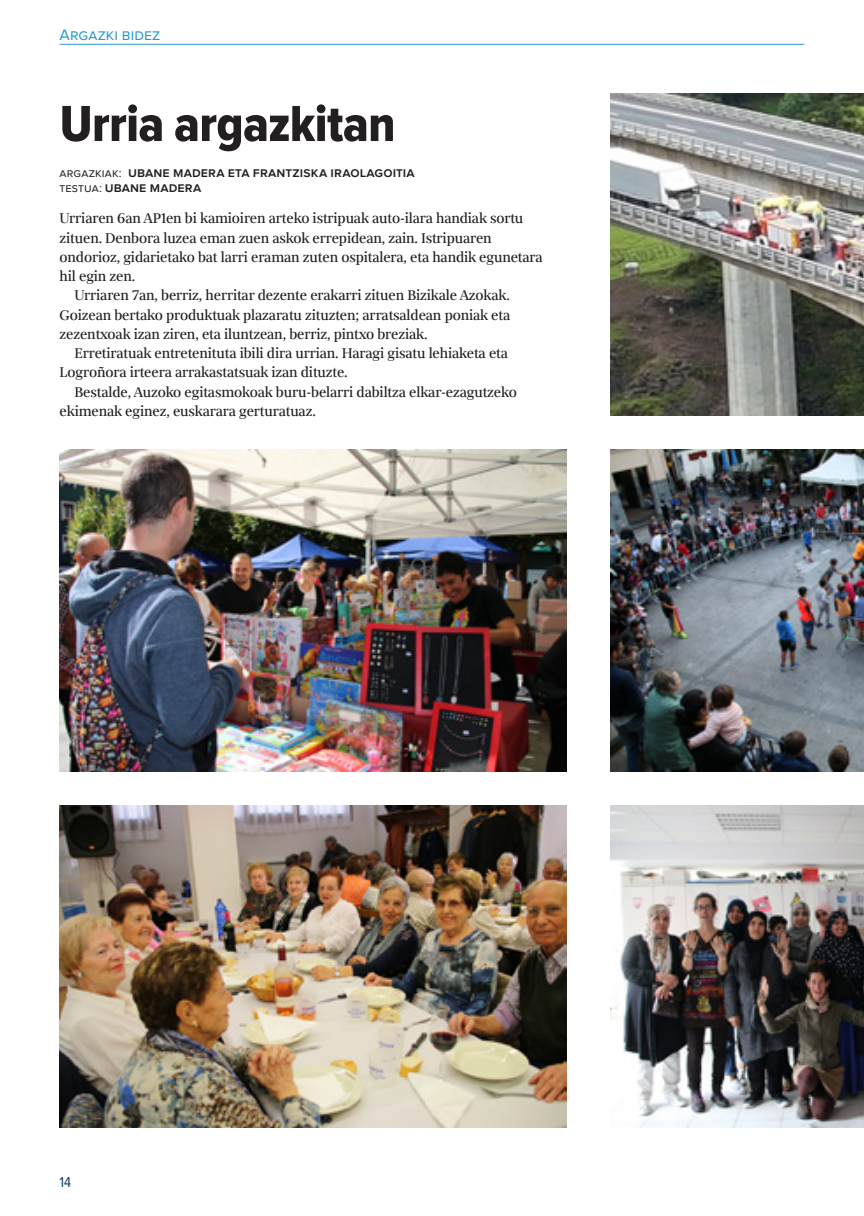
<style>
.page{position:relative;width:864px;height:1216px;background:#fff}
.page>*{position:absolute;margin:0;border:0;box-sizing:border-box;transform-origin:0 0}
.Titulua-30{font:52.5px "Proxima Nova Cond Extrabld";letter-spacing:-.01em;color:#231f20}
.Testua-Koxka{font:15.75px/19.2px "Milio";letter-spacing:-.01em;color:#231f20}
.Testua-Hasi{font:15.75px/19.2px "Milio";letter-spacing:-.01em;color:#231f20}
.Saila{font:15.75px "Proxima Nova S";letter-spacing:.005em;color:#2897d3}
.t1{font:14.88px "Proxima Nova Cond";color:#064362}
.Argazkia-Testua{font:600 14px "Proxima Nova S";letter-spacing:.01em;color:#231f20}
.s1{font-weight:400;font-size:12.25px}
</style>
<div class="page">
<hr style="left:60px;top:44px;width:744px;height:1px;background:#2897d3">
<img style="left:610px;top:805px;width:253px;height:322px">
<img style="left:60px;top:805px;width:506px;height:322px">
<img style="left:60px;top:449px;width:506px;height:322px">
<img style="left:610px;top:93px;width:253px;height:322px">
<img style="left:610px;top:449px;width:253px;height:322px">
<p class="Saila" style="left:60px;top:26px;width:102px">Argazki bidez</p>
<p class="Titulua-30" style="left:60px;top:94px;width:337px">Urria argazkitan</p>
<p class="Argazkia-Testua" style="left:60px;top:164px;width:356px"><span class="s1">argazkiak:</span> ubane madera eta frantziska iraolagoitia</p>
<p class="Argazkia-Testua" style="left:60px;top:179px;width:143px"><span class="s1">testua:</span> ubane madera</p>
<p class="Testua-Hasi" style="left:60px;top:209px;width:484px">Urriaren 6an AP1en bi kamioiren arteko istripuak auto-ilara handiak sortu zituen. Denbora luzea eman zuen askok errepidean, zain. Istripuaren ondorioz, gidarietako bat larri eraman zuten ospitalera, eta handik egunetara hil egin zen.</p>
<p class="Testua-Koxka" style="left:60px;top:286px;width:452px;text-align:justify;text-indent:15px">Urriaren 7an, berriz, herritar dezente erakarri zituen Bizikale Azokak.<br>Goizean bertako produktuak plazaratu zituzten; arratsaldean poniak eta zezentxoak izan ziren, eta iluntzean, berriz, pintxo breziak.</p>
<p class="Testua-Koxka" style="left:60px;top:343px;width:449px;text-indent:15px">Erretiratuak entretenituta ibili dira urrian. Haragi gisatu lehiaketa eta<br>Logroñora irteera arrakastatsuak izan dituzte.</p>
<p class="Testua-Koxka" style="left:60px;top:382px;width:458px;text-indent:15px">Bestalde, Auzoko egitasmokoak buru-belarri dabiltza elkar-ezagutzeko ekimenak eginez, euskarara gerturatuaz.</p>
<p class="t1" style="left:60px;top:1173px;width:13px">14</p>
</div>
